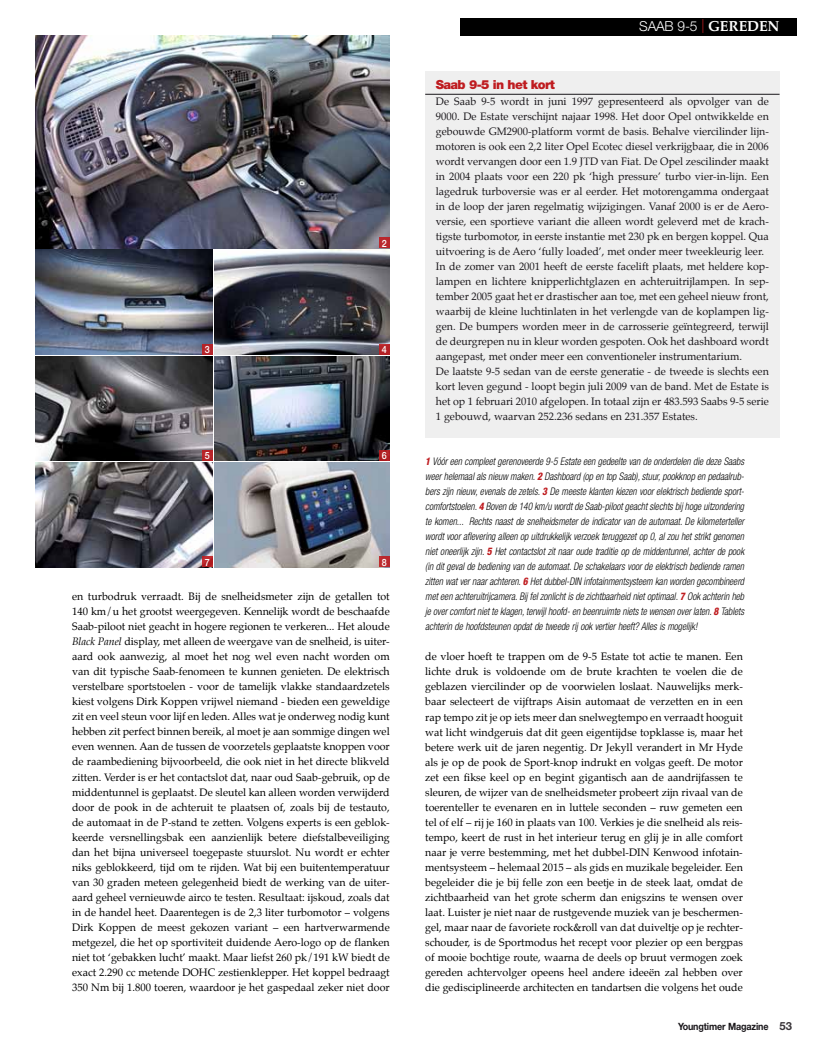
<style>
.page{position:relative;width:815px;height:1053px;background:#fff}
.page>*{position:absolute;margin:0;border:0;box-sizing:border-box;transform-origin:0 0}
.t1{font:300 13.75px "Helvetica Neue LT Std";color:#fff}
.t2{font:900 12.5px "Helvetica Neue LT Std";letter-spacing:-.05em;color:#bf1c20}
.t3{font:10.62px/15px "Palatino";color:#000;text-align:justify}
.t4{font:10.62px/15px "Palatino";color:#19161a}
.t5{font:italic 300 condensed 10.5px/15px "Helvetica Neue LT Std";color:#000;text-align:justify;scale:.9 1}
.t6{font:700 10px "Helvetica Neue LT Std";letter-spacing:-.015em;color:#19161a;scale:.9 1}
.t7{font:500 10px "Helvetica Neue LT Std";color:#fff;scale:.9 1}
.s1{font-style:italic}
.s2{color:#bf1c20}
.s3{font-family:"Palatino";font-weight:700;font-size:14.38px}
.s4{font-weight:800;color:#bf1c20}
.s5{font-size:11.25px;color:#393439}
</style>
<div class="page">
<img style="left:35px;top:35px;width:355px;height:213px">
<img style="left:35px;top:250px;width:355px;height:104px">
<img style="left:35px;top:356px;width:355px;height:211px">
<div style="left:461px;top:18px;width:336px;height:17px;background:#000"></div>
<div style="left:379px;top:237px;width:11px;height:11px;background:#ba272c"></div>
<div style="left:379px;top:344px;width:11px;height:10px;background:#b42226"></div>
<div style="left:379px;top:450px;width:11px;height:11px;background:#ac1a1e"></div>
<div style="left:379px;top:556px;width:11px;height:11px;background:#b9282e"></div>
<div style="left:202px;top:344px;width:11px;height:10px;background:#b5242b"></div>
<div style="left:202px;top:450px;width:11px;height:11px;background:#b82529"></div>
<svg style="left:202px;top:556px;width:11px;height:11px"></svg>
<div style="left:425px;top:71px;width:355px;height:366px;background:#ececec"></div>
<hr style="left:425px;top:94px;width:355px;height:1px;background:#19161a">
<p class="t7" style="left:382px;top:237px;width:7px">2</p>
<p class="t7" style="left:205px;top:343px;width:7px">3</p>
<p class="t7" style="left:382px;top:343px;width:7px">4</p>
<p class="t7" style="left:205px;top:449px;width:7px">5</p>
<p class="t7" style="left:382px;top:449px;width:7px">6</p>
<p class="t7" style="left:205px;top:556px;width:7px">7</p>
<p class="t7" style="left:382px;top:556px;width:7px">8</p>
<p class="t3" style="left:72px;top:589px;width:319px">en turbodruk verraadt. Bij de snelheidsmeter zijn de getallen tot 140 km/u het grootst weergegeven. Kennelijk wordt de beschaafde Saab-piloot niet geacht in hogere regionen te verkeren... Het aloude <span class="s1">Black Panel</span> display, met alleen de weergave van de snelheid, is uiter&shy;aard ook aanwezig, al moet het nog wel even nacht worden om van dit typische Saab-fenomeen te kunnen genieten. De elektrisch verstelbare sportstoelen - voor de tamelijk vlakke standaardzetels kiest volgens Dirk Koppen vrijwel niemand - bieden een geweldige zit en veel steun voor lijf en leden. Alles wat je onderweg nodig kunt hebben zit perfect binnen bereik, al moet je aan sommige dingen wel even wennen. Aan de tussen de voorzetels geplaatste knoppen voor de raambediening bijvoorbeeld, die ook niet in het directe blikveld zitten. Verder is er het contactslot dat, naar oud Saab-gebruik, op de middentunnel is geplaatst. De sleutel kan alleen worden verwijderd door de pook in de achteruit te plaatsen of, zoals bij de testauto, de automaat in de P-stand te zetten. Volgens experts is een geblok&shy;keerde versnellingsbak een aanzienlijk betere diefstalbeveiliging dan het bijna universeel toegepaste stuurslot. Nu wordt er echter niks geblokkeerd, tijd om te rijden. Wat bij een buitentemperatuur van 30 graden meteen gelegenheid biedt de werking van de uiter&shy;aard geheel vernieuwde airco te testen. Resultaat: ijskoud, zoals dat in de handel heet. Daarentegen is de 2,3 liter turbomotor – volgens Dirk Koppen de meest gekozen variant – een hartverwarmende metgezel, die het op sportiviteit duidende Aero-logo op de flanken niet tot ‘gebakken lucht’ maakt. Maar liefst 260 pk/191 kW biedt de exact 2.290 cc metende DOHC zestienklepper. Het koppel bedraagt 350 Nm bij 1.800 toeren, waardoor je het gaspedaal zeker niet door</p>
<p class="t1" style="left:639px;top:18px;width:142px">SAAB 9-5 <span class="s2">|</span> <span class="s3">GEREDEN</span></p>
<p class="t2" style="left:436px;top:77px;width:121px">Saab 9-5 in het kort</p>
<p class="t4" style="left:436px;top:94px;width:335px">De Saab 9-5 wordt in juni 1997 gepresenteerd als opvolger van de 9000. De Estate verschijnt najaar 1998. Het door Opel ontwikkelde en gebouwde GM2900-platform vormt de basis. Behalve viercilinder lijn&shy;motoren is ook een 2,2 liter Opel Ecotec diesel verkrijgbaar, die in 2006 wordt vervangen door een 1.9 JTD van Fiat. De Opel zescilinder maakt in 2004 plaats voor een 220 pk ‘high pressure’ turbo vier-in-lijn. Een lagedruk turboversie was er al eerder. Het motorengamma ondergaat in de loop der jaren regelmatig wijzigingen. Vanaf 2000 is er de Aero&shy;versie, een sportieve variant die alleen wordt geleverd met de krach&shy;tigste turbomotor, in eerste instantie met 230 pk en bergen koppel. Qua uitvoering is de Aero ‘fully loaded’, met onder meer tweekleurig leer.<br>In de zomer van 2001 heeft de eerste facelift plaats, met heldere kop&shy;lampen en lichtere knipperlichtglazen en achteruitrijlampen. In sep&shy;tember 2005 gaat het er drastischer aan toe, met een geheel nieuw front, waarbij de kleine luchtinlaten in het verlengde van de koplampen lig&shy;gen. De bumpers worden meer in de carrosserie geïntegreerd, terwijl de deurgrepen nu in kleur worden gespoten. Ook het dashboard wordt aangepast, met onder meer een conventioneler instrumentarium.<br>De laatste 9-5 sedan van de eerste generatie - de tweede is slechts een kort leven gegund - loopt begin juli 2009 van de band. Met de Estate is het op 1 februari 2010 afgelopen. In totaal zijn er 483.593 Saabs 9-5 serie 1 gebouwd, waarvan 252.236 sedans en 231.357 Estates.</p>
<p class="t5" style="left:425px;top:454px;width:356px"><span class="s4">1</span> Vóór een compleet gerenoveerde 9-5 Estate een gedeelte van de onderdelen die deze Saabs weer helemaal als nieuw maken. <span class="s4">2</span> Dashboard (op en top Saab), stuur, pookknop en pedaalrub&shy;bers zijn nieuw, evenals de zetels. <span class="s4">3</span> De meeste klanten kiezen voor elektrisch bediende sport&shy;comfortstoelen. <span class="s4">4</span> Boven de 140 km/u wordt de Saab-piloot geacht slechts bij hoge uitzondering te komen... Rechts naast de snelheidsmeter de indicator van de automaat. De kilometerteller wordt voor aflevering alleen op uitdrukkelijk verzoek teruggezet op 0, al zou het strikt genomen niet oneerlijk zijn. <span class="s4">5</span> Het contactslot zit naar oude traditie op de middentunnel, achter de pook (in dit geval de bediening van de automaat. De schakelaars voor de elektrisch bediende ramen zitten wat ver naar achteren. <span class="s4">6</span> Het dubbel-DIN infotainmentsysteem kan worden gecombineerd met een achteruitrijcamera. Bij fel zonlicht is de zichtbaarheid niet optimaal. <span class="s4">7</span> Ook achterin heb je over comfort niet te klagen, terwijl hoofd- en beenruimte niets te wensen over laten. <span class="s4">8</span> Tablets achterin de hoofdsteunen opdat de tweede rij ook vertier heeft? Alles is mogelijk!</p>
<p class="t3" style="left:425px;top:649px;width:319px">de vloer hoeft te trappen om de 9-5 Estate tot actie te manen. Een lichte druk is voldoende om de brute krachten te voelen die de geblazen viercilinder op de voorwielen loslaat. Nauwelijks merk&shy;baar selecteert de vijftraps Aisin automaat de verzetten en in een rap tempo zit je op iets meer dan snelwegtempo en verraadt hooguit wat licht windgeruis dat dit geen eigentijdse topklasse is, maar het betere werk uit de jaren negentig. Dr Jekyll verandert in Mr Hyde als je op de pook de Sport-knop indrukt en volgas geeft. De motor zet een fikse keel op en begint gigantisch aan de aandrijfassen te sleuren, de wijzer van de snelheidsmeter probeert zijn rivaal van de toerenteller te evenaren en in luttele seconden – ruw gemeten een tel of elf – rij je 160 in plaats van 100. Verkies je die snelheid als reis&shy;tempo, keert de rust in het interieur terug en glij je in alle comfort naar je verre bestemming, met het dubbel-DIN Kenwood infotain&shy;mentsysteem – helemaal 2015 – als gids en muzikale begeleider. Een begeleider die je bij felle zon een beetje in de steek laat, omdat de zichtbaarheid van het grote scherm dan enigszins te wensen over laat. Luister je niet naar de rustgevende muziek van je beschermen&shy;gel, maar naar de favoriete rock&amp;roll van dat duiveltje op je rechter&shy;schouder, is de Sportmodus het recept voor plezier op een bergpas of mooie bochtige route, waarna de deels op bruut vermogen zoek gereden achtervolger opeens heel andere ideeën zal hebben over die gedisciplineerde architecten en tandartsen die volgens het oude</p>
<p class="t6" style="left:678px;top:1019px;width:128px">Youngtimer Magazine <span class="s5">53</span></p>
</div>
